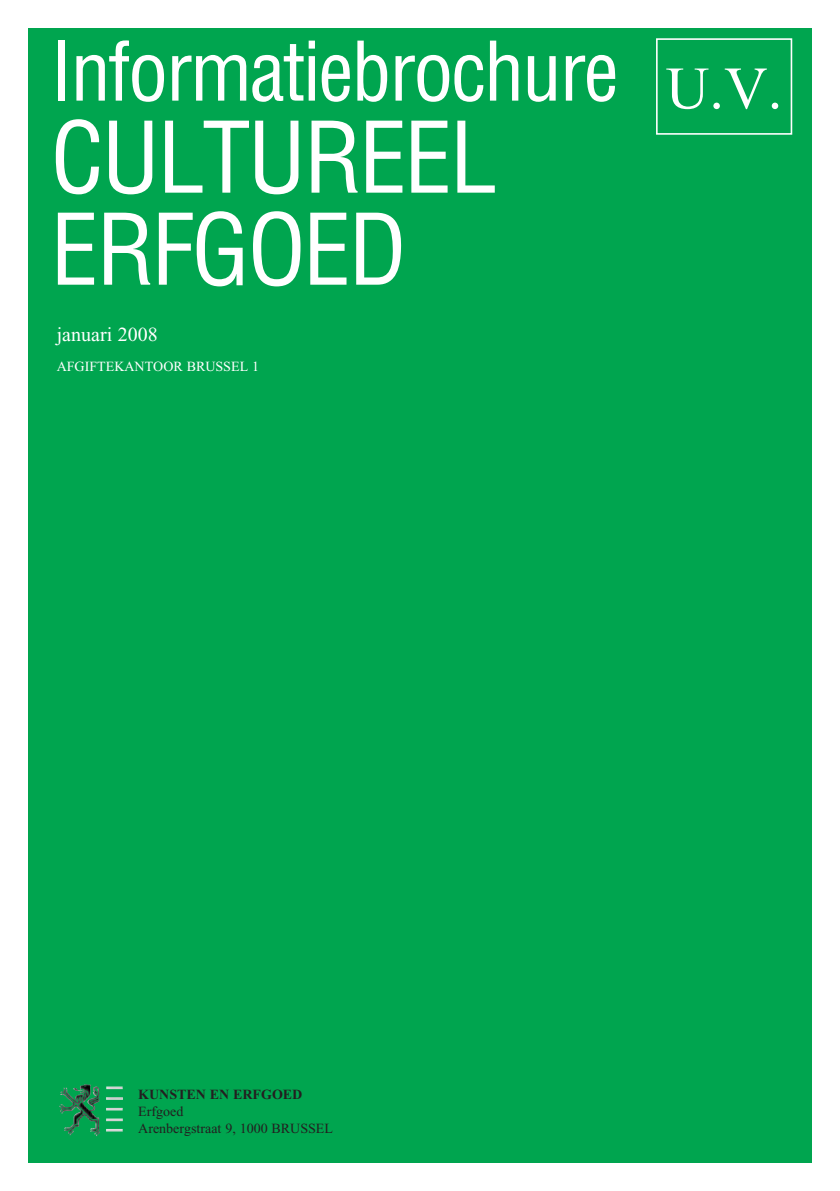
<style>
.page{position:relative;width:840px;height:1191px;background:#fff}
.page>*{position:absolute;margin:0;border:0;box-sizing:border-box;transform-origin:0 0}
.t1{font:condensed 96px/92px "Helvetica";letter-spacing:-.03em;color:#fff}
.t2{font:condensed 80px "Helvetica";letter-spacing:-.03em;color:#fff}
.t3{font:20px "Times New Roman";color:#fff}
.t4{font:14px/16.8px "Times New Roman";color:#231f20}
.t5{font:14px "Times New Roman";color:#fff}
.t6{font:700 14px "Times New Roman";color:#231f20}
</style>
<div class="page">
<div style="left:28px;top:28px;width:783px;height:1134px;background:#00a54f"></div>
<div style="left:655px;top:38px;width:136px;height:97px;border:2px solid #fff"></div>
<img style="left:62px;top:1084px;width:61px;height:49px">
<h2 class="t2" style="left:51px;top:38px;width:732px">Informatiebrochure <sub>U.V.</sub></h2>
<h1 class="t1" style="left:51px;top:118px;width:448px">CULTUREEL<br>ERFGOED</h1>
<h3 class="t3" style="left:57px;top:327px;width:103px">januari 2008</h3>
<p class="t5" style="left:57px;top:362px;width:204px">AFGIFTEKANTOOR BRUSSEL 1</p>
<p class="t6" style="left:138px;top:1089px;width:166px">KUNSTEN EN ERFGOED</p>
<p class="t4" style="left:138px;top:1104px;width:196px">Erfgoed<br>Arenbergstraat 9, 1000 BRUSSEL</p>
</div>
